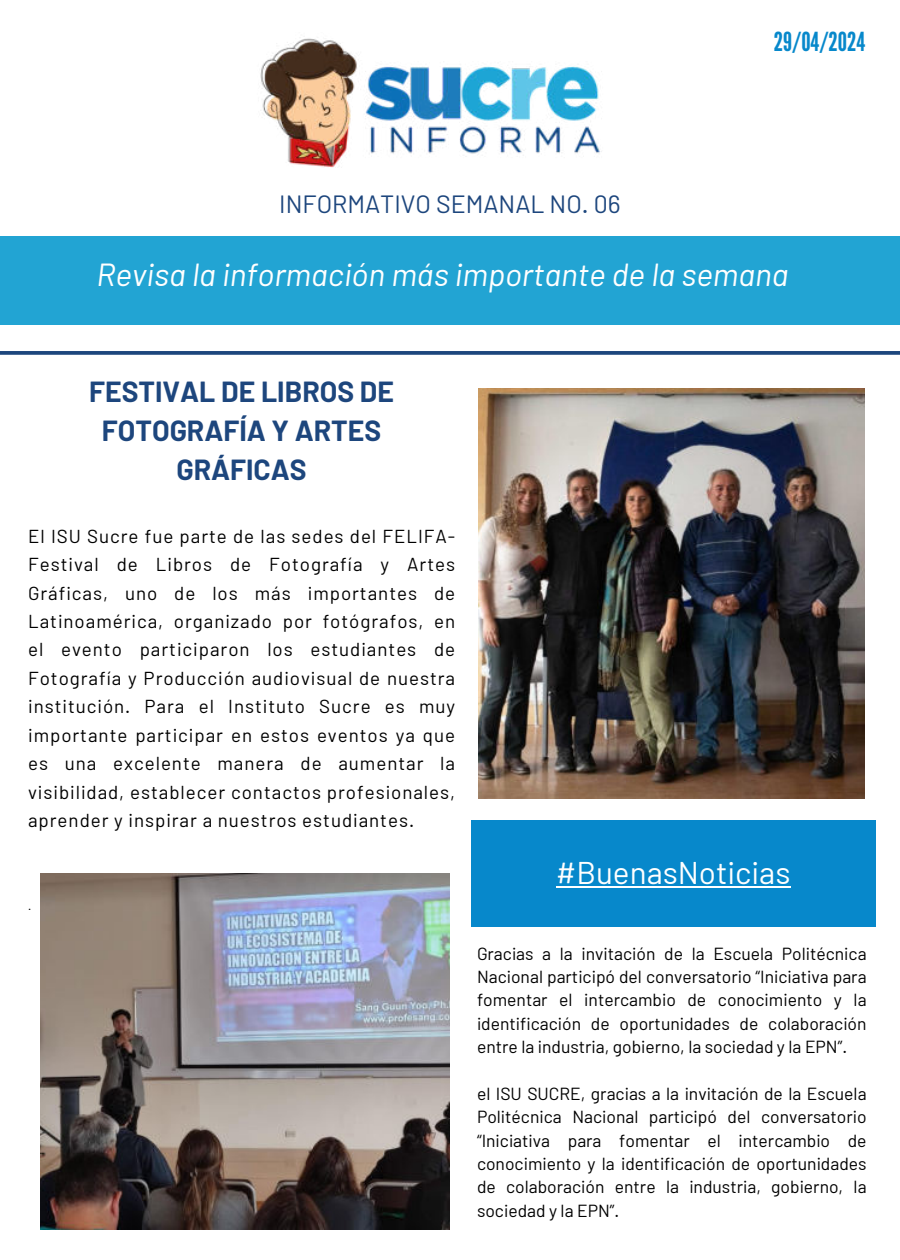
<style>
.page{position:relative;width:900px;height:1260px;background:#fff}
.page>*{position:absolute;margin:0;border:0;box-sizing:border-box;transform-origin:0 0}
.t1{font:italic 32px "Barlow";color:#fff}
.t2{font:31.5px "Barlow";color:#fff}
.t3{font:700 28.5px/39.2px "Barlow";color:#1d467d;text-align:center}
.t4{font:26.25px "League Gothic";color:#0788cb}
.t5{font:25px "Barlow";color:#1d467d}
.t6{font:18.75px/28.5px "Barlow";letter-spacing:.05em;color:#000;text-align:justify}
.t7{font:17.5px/23.5px "Barlow";color:#000;text-align:justify}
.t8{font:12px "Canva Sans";color:#000}
</style>
<div class="page">
<div style="left:0;top:236px;width:900px;height:88px;background:#22a4d3"></div>
<img style="left:478px;top:388px;width:387px;height:411px">
<svg style="left:0;top:351px;width:900px;height:4px;background:#2a5184"></svg>
<div style="left:471px;top:820px;width:404px;height:106px;background:#0788cb"></div>
<hr style="left:556px;top:886px;width:235px;height:2px;background:#fff">
<img style="left:41px;top:873px;width:408px;height:356px">
<img style="left:260px;top:38px;width:342px;height:130px">
<h3 class="t5" style="left:279px;top:189px;width:343px">INFORMATIVO SEMANAL NO. 06</h3>
<h3 class="t4" style="left:774px;top:26px;width:93px">29/04/2024</h3>
<h1 class="t1" style="left:96px;top:255px;width:694px">Revisa la información más importante de la semana</h1>
<h3 class="t3" style="left:89px;top:372px;width:306px">FESTIVAL DE LIBROS DE<br>FOTOGRAFÍA Y ARTES<br>GRÁFICAS</h3>
<p class="t6" style="left:28px;top:521px;width:429px">El ISU Sucre fue parte de las sedes del FELIFA-Festival de Libros de Fotografía y Artes Gráficas, uno de los más importantes de Latinoamérica, organizado por fotógrafos, en el evento participaron los estudiantes de Fotografía y Producción audiovisual de nuestra institución. Para el Instituto Sucre es muy importante participar en estos eventos ya que es una excelente manera de aumentar la visibilidad, establecer contactos profesionales, aprender y inspirar a nuestros estudiantes.</p>
<p class="t8" style="left:28px;top:899px;width:5px">.</p>
<h2 class="t2" style="left:556px;top:853px;width:236px">#BuenasNoticias</h2>
<p class="t7" style="left:477px;top:941px;width:391px">Gracias a la invitación de la Escuela Politécnica Nacional participó del conversatorio “Iniciativa para fomentar el intercambio de conocimiento y la identificación de oportunidades de colaboración entre la industria, gobierno, la sociedad y la EPN”.</p>
<p class="t7" style="left:477px;top:1081px;width:391px">el ISU SUCRE, gracias a la invitación de la Escuela Politécnica Nacional participó del conversatorio “Iniciativa para fomentar el intercambio de conocimiento y la identificación de oportunidades de colaboración entre la industria, gobierno, la sociedad y la EPN”.</p>
</div>
